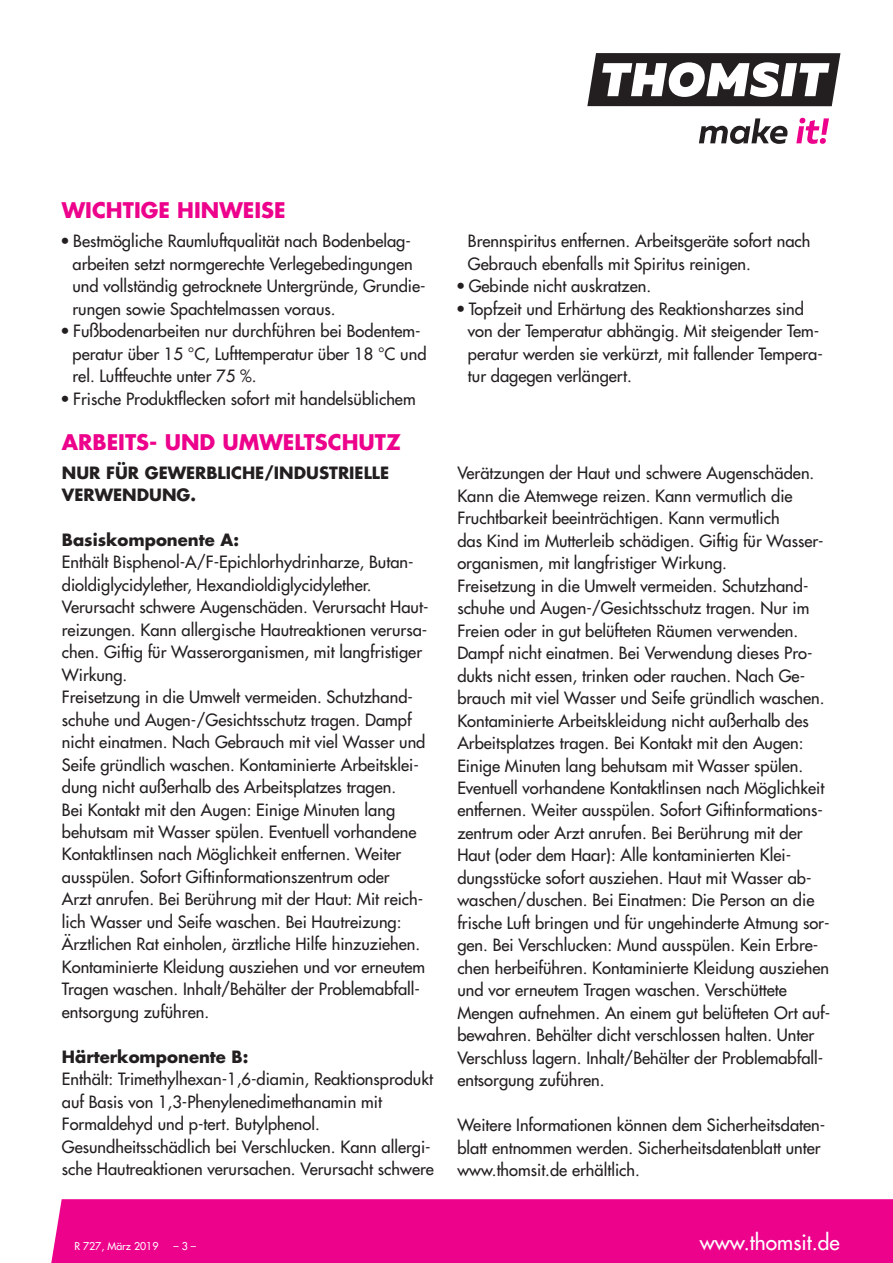
<style>
.page{position:relative;width:893px;height:1263px;background:#fff}
.page>*{position:absolute;margin:0;border:0;box-sizing:border-box;transform-origin:0 0}
.t1{font:700 21px "Futura";color:#ed028c}
.t2{font:21px "Futura";color:#fff}
.t3{font:16.5px/22.5px "Futura";color:#231f20}
.t4{font:700 16.5px/22px "Futura";color:#231f20}
.t5{font:10.5px "Futura";color:#fff}
.s1{font-stretch:condensed}
</style>
<div class="page">
<svg style="left:587px;top:53px;width:253px;height:53px"></svg>
<svg style="left:699px;top:118px;width:89px;height:26px"></svg>
<svg style="left:796px;top:118px;width:33px;height:26px"></svg>
<div style="left:51px;top:1199px;width:842px;height:64px;background:#ed028c"></div>
<p class="t1" style="left:62px;top:200px;width:225px">WICHTIGE HINWEISE</p>
<p class="t3" style="left:72px;top:231px;width:355px;text-indent:-11px"><span class="s1">•</span> Bestmögliche Raumluftqualität nach Bodenbelag&shy;arbeiten setzt normgerechte Verlegebedingungen und vollständig getrocknete Untergründe, Grundie&shy;rungen sowie Spachtelmassen voraus.</p>
<p class="t3" style="left:72px;top:321px;width:356px;text-indent:-11px"><span class="s1">•</span> Fußbodenarbeiten nur durchführen bei Bodentem&shy;peratur über 15 °C, Lufttemperatur über 18 °C und rel. Luftfeuchte unter 75 %.</p>
<p class="t3" style="left:62px;top:388px;width:355px"><span class="s1">•</span> Frische Produktflecken sofort mit handelsüblichem</p>
<p class="t1" style="left:62px;top:432px;width:341px">ARBEITS- UND UMWELTSCHUTZ</p>
<p class="t4" style="left:62px;top:463px;width:329px">NUR FÜR GEWERBLICHE/INDUSTRIELLE<br>VERWENDUNG.</p>
<p class="t4" style="left:62px;top:530px;width:179px">Basiskomponente A:</p>
<p class="t3" style="left:62px;top:552px;width:368px">Enthält Bisphenol-A/F-Epichlorhydrinharze, Butan&shy;dioldiglycidylether, Hexandioldiglycidylether.<br>Verursacht schwere Augenschäden. Verursacht Haut&shy;reizungen. Kann allergische Hautreaktionen verursa&shy;chen. Giftig für Wasserorganismen, mit langfristiger Wirkung.<br>Freisetzung in die Umwelt vermeiden. Schutzhand&shy;schuhe und Augen-/Gesichtsschutz tragen. Dampf nicht einatmen. Nach Gebrauch mit viel Wasser und Seife gründlich waschen. Kontaminierte Arbeitsklei&shy;dung nicht außerhalb des Arbeitsplatzes tragen.<br>Bei Kontakt mit den Augen: Einige Minuten lang behutsam mit Wasser spülen. Eventuell vorhandene Kontaktlinsen nach Möglichkeit entfernen. Weiter ausspülen. Sofort Giftinformationszentrum oder<br>Arzt anrufen. Bei Berührung mit der Haut: Mit reich&shy;lich Wasser und Seife waschen. Bei Hautreizung:<br>Ärztlichen Rat einholen, ärztliche Hilfe hinzuziehen.<br>Kontaminierte Kleidung ausziehen und vor erneutem Tragen waschen. Inhalt/Behälter der Problemabfall&shy;entsorgung zuführen.</p>
<p class="t4" style="left:62px;top:1047px;width:188px">Härterkomponente B:</p>
<p class="t3" style="left:62px;top:1069px;width:374px">Enthält: Trimethylhexan-1,6-diamin, Reaktionsprodukt auf Basis von 1,3-Phenylenedimethanamin mit Formaldehyd und p-tert. Butylphenol.<br>Gesundheitsschädlich bei Verschlucken. Kann allergi&shy;sche Hautreaktionen verursachen. Verursacht schwere</p>
<p class="t3" style="left:468px;top:231px;width:344px">Brennspiritus entfernen. Arbeitsgeräte sofort nach<br>Gebrauch ebenfalls mit Spiritus reinigen.</p>
<p class="t3" style="left:457px;top:276px;width:195px"><span class="s1">•</span> Gebinde nicht auskratzen.</p>
<p class="t3" style="left:468px;top:298px;width:356px;text-indent:-11px"><span class="s1">•</span> Topfzeit und Erhärtung des Reaktionsharzes sind von der Temperatur abhängig. Mit steigender Tem&shy;peratur werden sie verkürzt, mit fallender Tempera&shy;tur dagegen verlängert.</p>
<p class="t3" style="left:457px;top:463px;width:374px">Verätzungen der Haut und schwere Augenschäden.<br>Kann die Atemwege reizen. Kann vermutlich die Fruchtbarkeit beeinträchtigen. Kann vermutlich<br>das Kind im Mutterleib schädigen. Giftig für Wasser&shy;organismen, mit langfristiger Wirkung.<br>Freisetzung in die Umwelt vermeiden. Schutzhand&shy;schuhe und Augen-/Gesichtsschutz tragen. Nur im Freien oder in gut belüfteten Räumen verwenden.<br>Dampf nicht einatmen. Bei Verwendung dieses Pro&shy;dukts nicht essen, trinken oder rauchen. Nach Ge&shy;brauch mit viel Wasser und Seife gründlich waschen.<br>Kontaminierte Arbeitskleidung nicht außerhalb des Arbeitsplatzes tragen. Bei Kontakt mit den Augen:<br>Einige Minuten lang behutsam mit Wasser spülen.<br>Eventuell vorhandene Kontaktlinsen nach Möglichkeit entfernen. Weiter ausspülen. Sofort Giftinformations&shy;zentrum oder Arzt anrufen. Bei Berührung mit der Haut (oder dem Haar): Alle kontaminierten Klei&shy;dungsstücke sofort ausziehen. Haut mit Wasser ab&shy;waschen/duschen. Bei Einatmen: Die Person an die frische Luft bringen und für ungehinderte Atmung sor&shy;gen. Bei Verschlucken: Mund ausspülen. Kein Erbre&shy;chen herbeiführen. Kontaminierte Kleidung ausziehen und vor erneutem Tragen waschen. Verschüttete Mengen aufnehmen. An einem gut belüfteten Ort auf&shy;bewahren. Behälter dicht verschlossen halten. Unter Verschluss lagern. Inhalt/Behälter der Problemabfall&shy;entsorgung zuführen.</p>
<p class="t3" style="left:457px;top:1115px;width:369px">Weitere Informationen können dem Sicherheitsdaten&shy;blatt entnommen werden. Sicherheitsdatenblatt unter www.thomsit.de erhältlich.</p>
<p class="t5" style="left:74px;top:1241px;width:85px">R 727, März 2019</p>
<p class="t5" style="left:174px;top:1241px;width:24px">–3–</p>
<p class="t2" style="left:700px;top:1232px;width:141px">www.thomsit.de</p>
</div>
